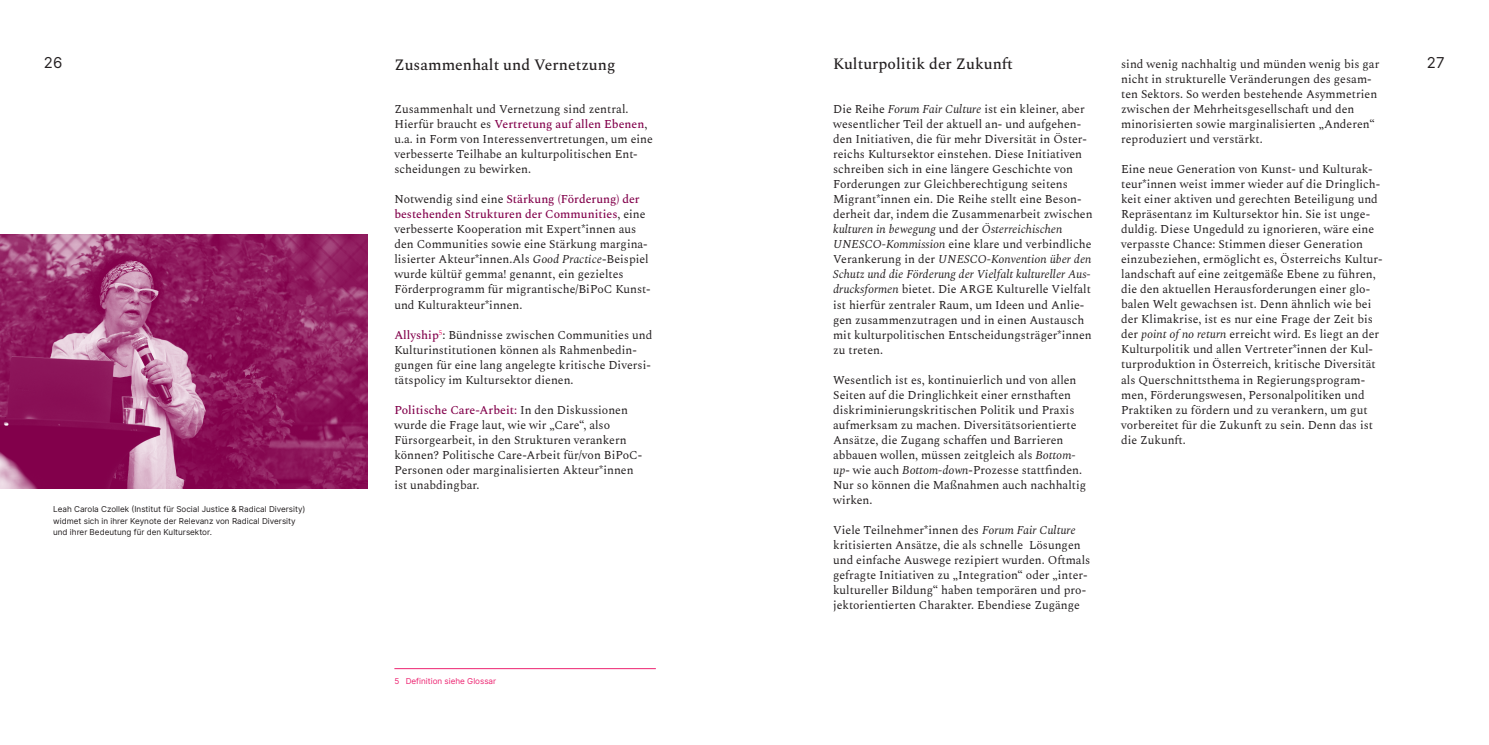
<style>
.page{position:relative;width:1489px;height:745px;background:#fff}
.page>*{position:absolute;margin:0;border:0;box-sizing:border-box;transform-origin:0 0}
.t1{font:500 15.62px "Spectral";color:#231f20}
.t2{font:15px "Inter";color:#231f20}
.t3{font:11.88px/15px "Spectral";color:#231f20}
.t4{font:8.12px/11.9px "Inter";color:#231f20}
.t5{font:8.12px "Inter";color:#ed2471}
.s1{font-style:italic}
.s2{font-weight:500;color:#82004b}
.s3{font-weight:500}
</style>
<div class="page">
<img style="left:0;top:234px;width:368px;height:254px">
<hr style="left:394px;top:668px;width:262px;height:1px;background:#ed2471">
<p class="t2" style="left:44px;top:52px;width:20px">26</p>
<p class="t2" style="left:1426px;top:52px;width:19px">27</p>
<h1 class="t1" style="left:833px;top:53px;width:181px">Kulturpolitik der Zukunft</h1>
<p class="t3" style="left:833px;top:101px;width:261px">Die Reihe <span class="s1">Forum Fair Culture</span> ist ein kleiner, aber wesentlicher Teil der aktuell an- und aufgehen&shy;den Initiativen, die für mehr Diversität in Öster&shy;reichs Kultursektor einstehen. Diese Initiativen schreiben sich in eine längere Geschichte von Forderungen zur Gleichberechtigung seitens Migrant*innen ein. Die Reihe stellt eine Beson&shy;derheit dar, indem die Zusammenarbeit zwischen <span class="s1">kulturen in bewegung</span> und der <span class="s1">Österreichischen UNESCO-Kommission</span> eine klare und verbindliche Verankerung in der <span class="s1">UNESCO-Konvention über den Schutz und die Förderung der Vielfalt kultureller Aus&shy;drucksformen</span> bietet. Die ARGE Kulturelle Vielfalt ist hierfür zentraler Raum, um Ideen und Anlie&shy;gen zusammenzutragen und in einen Austausch mit kulturpolitischen Entscheidungsträger*innen zu treten.</p>
<p class="t3" style="left:833px;top:371px;width:255px">Wesentlich ist es, kontinuierlich und von allen Seiten auf die Dringlichkeit einer ernsthaften diskriminierungskritischen Politik und Praxis aufmerksam zu machen. Diversitätsorientierte Ansätze, die Zugang schaffen und Barrieren abbauen wollen, müssen zeitgleich als <span class="s1">Bottom&shy;up</span>- wie auch <span class="s1">Bottom-down</span>-Prozesse stattfinden.<br>Nur so können die Maßnahmen auch nachhaltig wirken.</p>
<p class="t3" style="left:833px;top:521px;width:259px">Viele Teilnehmer*innen des <span class="s1">Forum Fair Culture </span>kritisierten Ansätze, die als schnelle Lösungen und einfache Auswege rezipiert wurden. Oftmals gefragte Initiativen zu „Integration“ oder „inter&shy;kultureller Bildung“ haben temporären und pro&shy;jektorientierten Charakter. Ebendiese Zugänge</p>
<h1 class="t1" style="left:394px;top:54px;width:222px">Zusammenhalt und Vernetzung</h1>
<p class="t3" style="left:394px;top:101px;width:260px">Zusammenhalt und Vernetzung sind zentral.<br>Hierfür braucht es <span class="s2">Vertretung auf allen Ebenen</span>, u.a. in Form von Interessenvertretungen, um eine verbesserte Teilhabe an kulturpolitischen Ent&shy;scheidungen zu bewirken.</p>
<p class="t3" style="left:394px;top:191px;width:258px">Notwendig sind eine <span class="s2">Stärkung (Förderung) der bestehenden Strukturen der Communities</span>, eine verbesserte Kooperation mit Expert*innen aus den Communities sowie eine Stärkung margina&shy;lisierter Akteur*innen.Als <span class="s1">Good Practice</span>-Beispiel wurde kültüř gemma! genannt, ein gezieltes Förderprogramm für migrantische/BiPoC Kunst&shy;und Kulturakteur*innen.</p>
<p class="t3" style="left:394px;top:326px;width:259px"><span class="s2">Allyship</span><sup>5</sup><span class="s3">:</span> Bündnisse zwischen Communities und Kulturinstitutionen können als Rahmenbedin&shy;gungen für eine lang angelegte kritische Diversi&shy;tätspolicy im Kultursektor dienen.</p>
<p class="t3" style="left:394px;top:401px;width:249px"><span class="s2">Politische Care-Arbeit:</span> In den Diskussionen wurde die Frage laut, wie wir „Care“, also Fürsorgearbeit, in den Strukturen verankern können? Politische Care-Arbeit für/von BiPoC-Personen oder marginalisierten Akteur*innen ist unabdingbar.</p>
<p class="t3" style="left:1121px;top:56px;width:260px">sind wenig nachhaltig und münden wenig bis gar nicht in strukturelle Veränderungen des gesam&shy;ten Sektors. So werden bestehende Asymmetrien zwischen der Mehrheitsgesellschaft und den minorisierten sowie marginalisierten „Anderen“ reproduziert und verstärkt.</p>
<p class="t3" style="left:1121px;top:161px;width:263px">Eine neue Generation von Kunst- und Kulturak&shy;teur*innen weist immer wieder auf die Dringlich&shy;keit einer aktiven und gerechten Beteiligung und Repräsentanz im Kultursektor hin. Sie ist unge&shy;duldig. Diese Ungeduld zu ignorieren, wäre eine verpasste Chance: Stimmen dieser Generation einzubeziehen, ermöglicht es, Österreichs Kultur&shy;landschaft auf eine zeitgemäße Ebene zu führen, die den aktuellen Herausforderungen einer glo&shy;balen Welt gewachsen ist. Denn ähnlich wie bei der Klimakrise, ist es nur eine Frage der Zeit bis der <span class="s1">point of no return</span> erreicht wird. Es liegt an der Kulturpolitik und allen Vertreter*innen der Kul&shy;turproduktion in Österreich, kritische Diversität als Querschnittsthema in Regierungsprogram&shy;men, Förderungswesen, Personalpolitiken und Praktiken zu fördern und zu verankern, um gut vorbereitet für die Zukunft zu sein. Denn das ist die Zukunft.</p>
<p class="t4" style="left:53px;top:502px;width:254px">Leah Carola Czollek (Institut für Social Justice &amp; Radical Diversity) widmet sich in ihrer Keynote der Relevanz von Radical Diversity und ihrer Bedeutung für den Kultursektor.</p>
<p class="t5" style="left:394px;top:674px;width:103px">5 Definition siehe Glossar</p>
</div>
